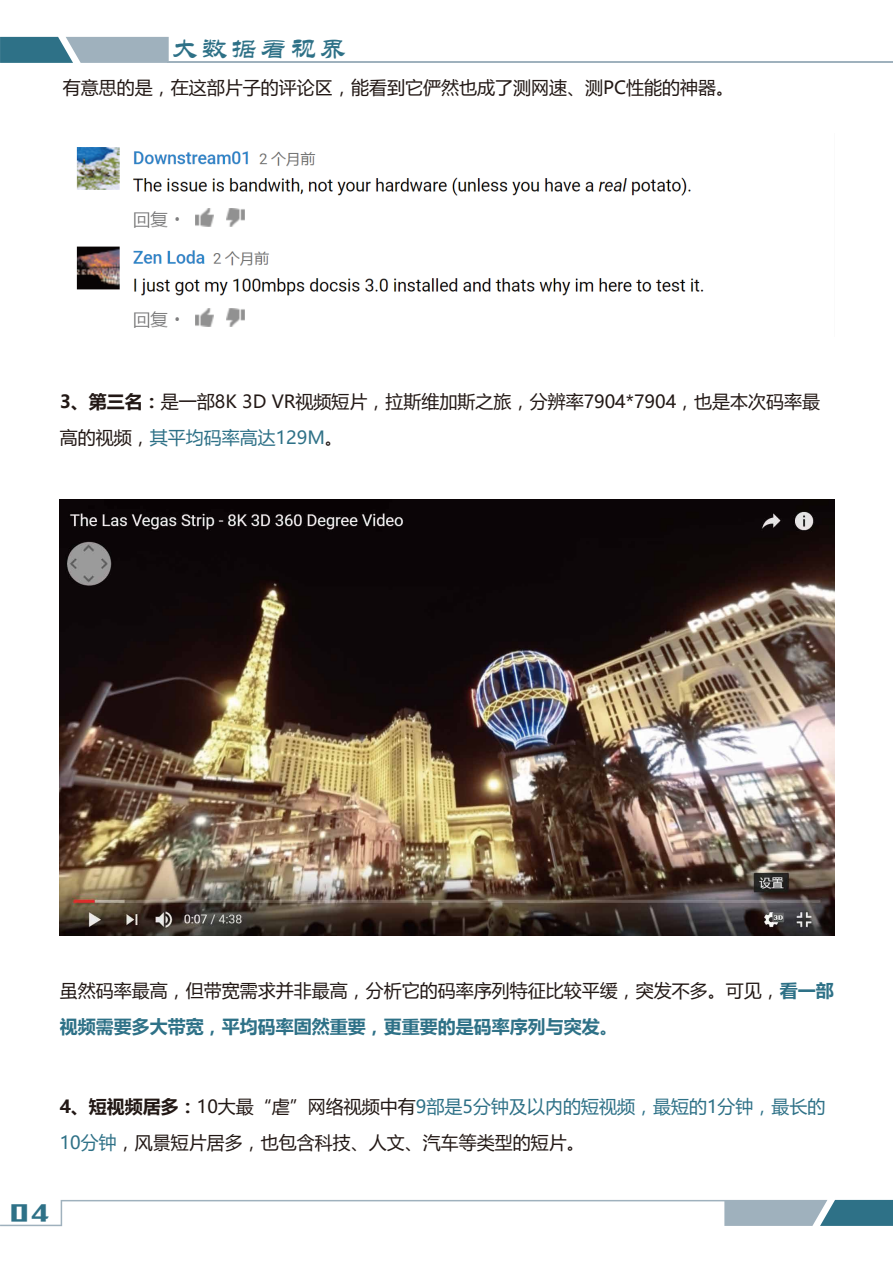
<style>
.page{position:relative;width:893px;height:1263px;background:#fff}
.page>*{position:absolute;margin:0;border:0;box-sizing:border-box;transform-origin:0 0}
.t1{font:30px "huxiaobo gdh";color:#2e7187;scale:.88 1}
.t2{font:27px "ST Liti";letter-spacing:.1em;color:#2e7187}
.t3{font:18px/36px "Microsoft Ya Hei";color:#221815}
.s1{font-weight:700}
.s2{color:#2e7187}
.s3{font-weight:700;color:#2e7187}
</style>
<div class="page">
<svg style="left:0;top:1200px;width:893px;height:26px"></svg>
<svg style="left:0;top:37px;width:169px;height:26px;background:#789cab"></svg>
<hr style="left:167px;top:61px;width:726px;height:2px;background:#9fb1bd">
<img style="left:76px;top:147px;width:628px;height:181px">
<img style="left:60px;top:499px;width:775px;height:436px">
<h2 class="t2" style="left:171px;top:36px;width:177px">大数据看视界</h2>
<p class="t3" style="left:63px;top:69px;width:673px">有意思的是，在这部片子的评论区，能看到它俨然也成了测网速、测PC性能的神器。</p>
<p class="t3" style="left:60px;top:383px;width:762px"><span class="s1">3、第三名：</span>是一部8K 3D VR视频短片，拉斯维加斯之旅，分辨率7904*7904，也是本次码率最高的视频，<span class="s2">其平均码率高达129M</span>。</p>
<p class="t3" style="left:60px;top:972px;width:775px">虽然码率最高，但带宽需求并非最高，分析它的码率序列特征比较平缓，突发不多。可见，<span class="s3">看一部视频需要多大带宽，平均码率固然重要，更重要的是码率序列与突发。</span></p>
<p class="t3" style="left:60px;top:1088px;width:767px"><span class="s1">4、短视频居多：</span>10大最“虐”网络视频中有<span class="s2">9部是5分钟及以内的短视频，最短的1分钟，最长的<br>10分钟</span>，风景短片居多，也包含科技、人文、汽车等类型的短片。</p>
<h1 class="t1" style="left:11px;top:1197px;width:46px">04</h1>
</div>
